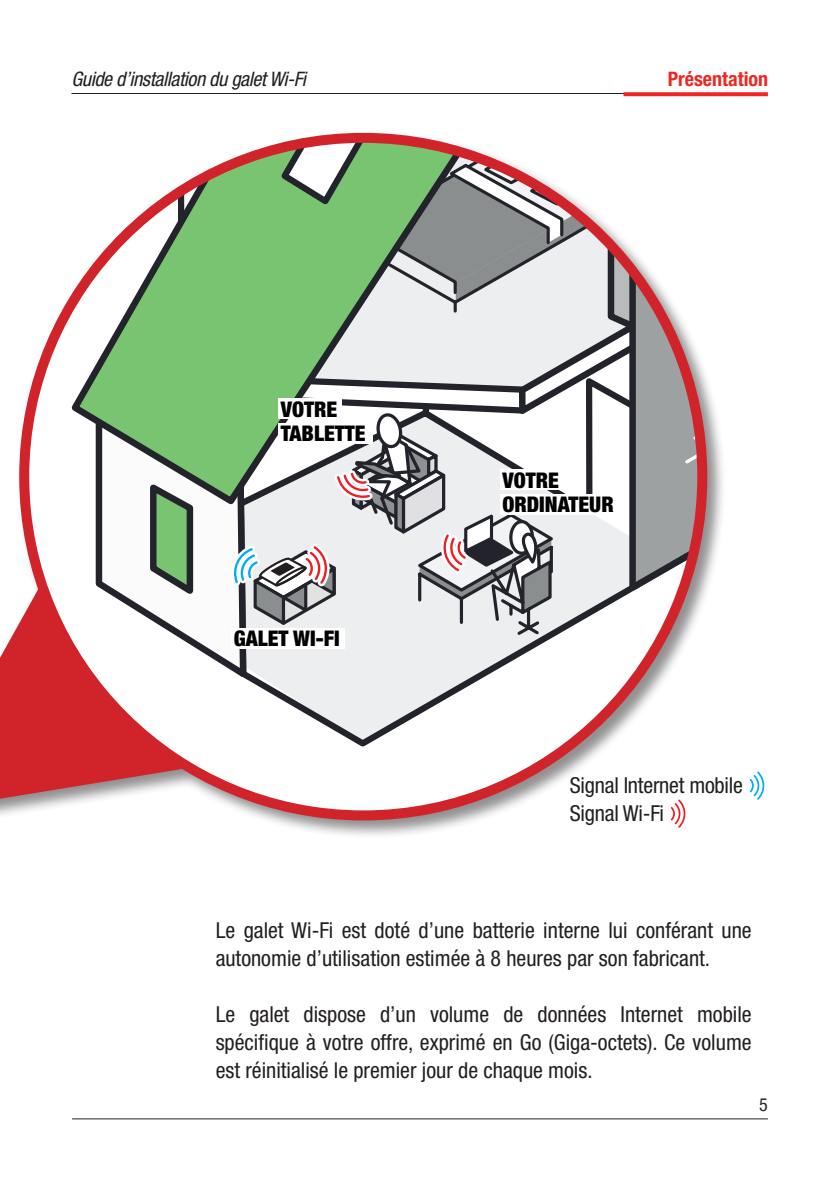
<style>
.page{position:relative;width:840px;height:1191px;background:#fff}
.page>*{position:absolute;margin:0;border:0;box-sizing:border-box;transform-origin:0 0}
.t1{font:condensed 22px/28px "Helvetica Neue LT Std";color:#231f20}
.t2{font:900 condensed 21.6px/24px "Helvetica Neue LT Std";color:#000}
.t3{font:italic condensed 20px "Helvetica Neue LT Std";letter-spacing:-.02em;color:#231f20}
.t4{font:700 condensed 20px "Helvetica Neue LT Std";color:#ee2724}
.t5{font:condensed 18px "Helvetica Neue LT Std";color:#231f20}
</style>
<div class="page">
<hr style="left:72px;top:1118px;width:695px;height:1px;background:#231f20">
<hr style="left:71px;top:93px;width:580px;height:1px;background:#231f20">
<svg style="left:623px;top:92px;width:144px;height:4px"></svg>
<div style="left:0;top:130px;width:725px;height:709px;background:#231f20;opacity:.5"></div>
<svg style="left:0;top:571px;width:199px;height:242px;fill:#d1232a"></svg>
<div style="left:24px;top:138px;width:678px;height:677px;background:#fff;border-radius:50%"></div>
<svg style="left:101px;top:685px;width:61px;height:58px"></svg>
<svg style="left:92px;top:510px;width:11px;height:175px"></svg>
<svg style="left:248px;top:680px;width:454px;height:70px"></svg>
<svg style="left:66px;top:138px;width:33px;height:372px"></svg>
<svg style="left:99px;top:138px;width:603px;height:542px"></svg>
<div style="left:278px;top:398px;width:64px;height:21px;background:#fff"></div>
<div style="left:278px;top:423px;width:95px;height:21px;background:#fff"></div>
<svg style="left:749px;top:771px;width:15px;height:29px"></svg>
<svg style="left:663px;top:792px;width:23px;height:42px"></svg>
<p class="t3" style="left:71px;top:68px;width:236px">Guide d’installation du galet Wi-Fi</p>
<p class="t2" style="left:281px;top:397px;width:86px">VOTRE<br>TABLETTE</p>
<p class="t2" style="left:233px;top:626px;width:107px">GALET WI-FI</p>
<p class="t4" style="left:667px;top:67px;width:102px">Présentation</p>
<p class="t2" style="left:502px;top:468px;width:113px">VOTRE<br>ORDINATEUR</p>
<p class="t1" style="left:569px;top:771px;width:174px">Signal Internet mobile</p>
<p class="t1" style="left:569px;top:799px;width:96px">Signal Wi-Fi</p>
<p class="t1" style="left:215px;top:916px;width:537px">Le galet Wi-Fi est doté d’une batterie interne lui conférant une autonomie d’utilisation estimée à 8 heures par son fabricant.</p>
<p class="t1" style="left:215px;top:1000px;width:537px;text-align:justify">Le galet dispose d’un volume de données Internet mobile spécifique à votre offre, exprimé en Go (Giga-octets). Ce volume est réinitialisé le premier jour de chaque mois.</p>
<p class="t5" style="left:758px;top:1094px;width:10px">5</p>
</div>
